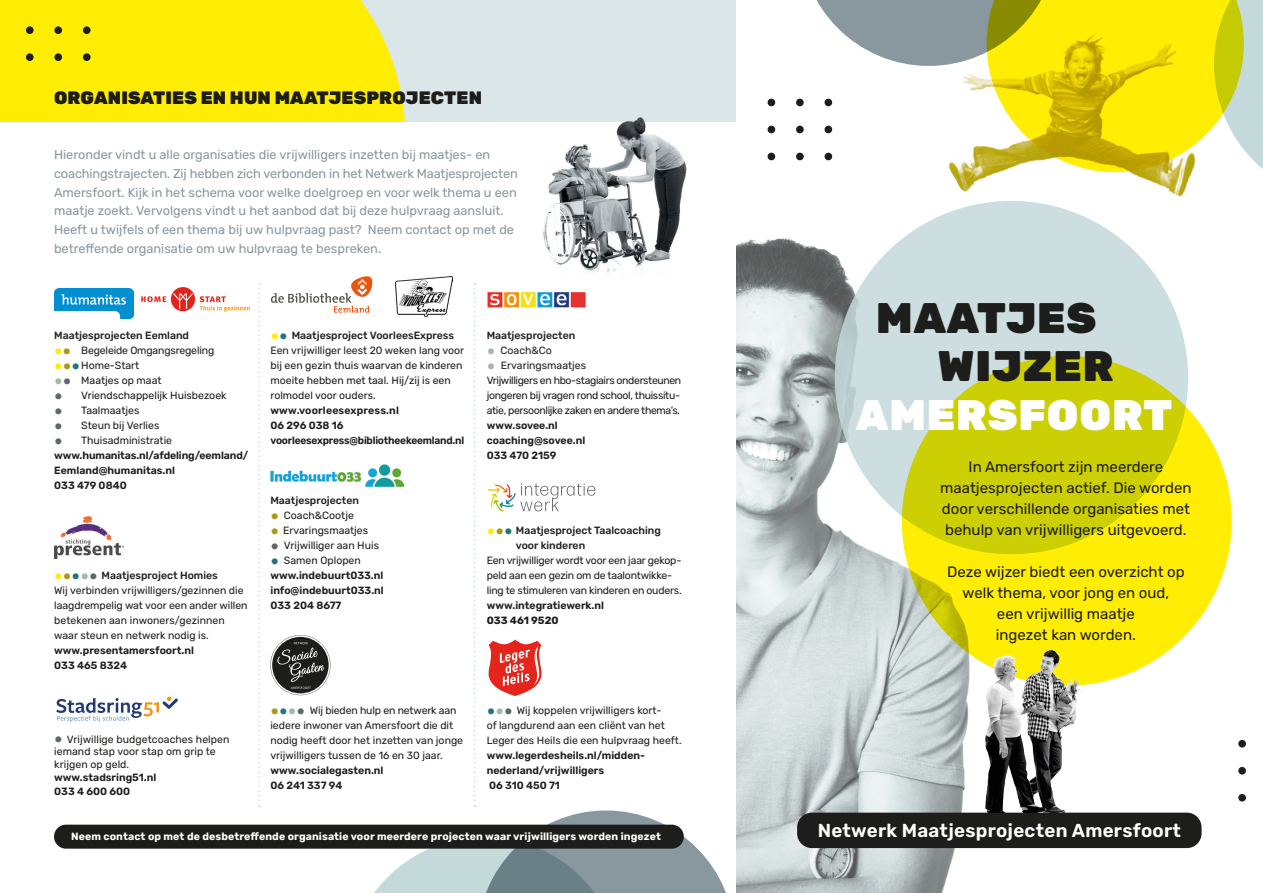
<style>
.page{position:relative;width:1263px;height:893px;background:#fff}
.page>*{position:absolute;margin:0;border:0;box-sizing:border-box;transform-origin:0 0}
.t1{font:900 42.75px/48.4px "Rubik";letter-spacing:.02em;color:#1d1d1b}
.t2{font:900 42.75px "Rubik";letter-spacing:.02em;color:#fff}
.t3{font:600 18.75px "Rubik";letter-spacing:.015em;color:#fff}
.t4{font:900 18px "Rubik";letter-spacing:.01em;color:#1d1d1b}
.t5{font:15px/21px "Rubik";color:#1d1d1b;text-align:center}
.t6{font:12.75px/18.8px "Rubik";color:#89979e}
.t7{font:10.5px/15px "Rubik";color:#1d1d1b}
.t8{font:600 10.5px/15px "Rubik";color:#1d1d1b}
.t9{font:10.5px/15px "Rubik";letter-spacing:-.035em;color:#1d1d1b}
.t10{font:10.5px/15px "Rubik";letter-spacing:-.02em;color:#1d1d1b}
.t11{font:500 10.5px/15px "Rubik";color:#1d1d1b}
.t12{font:700 10.5px "Rubik";letter-spacing:.01em;color:#fff}
.t13{font:600 10.5px/15px "Rubik";letter-spacing:-.02em;color:#1d1d1b}
.t14{font:700 10.5px "Rubik";color:#1d1d1b}
.s1{font-weight:800;font-size:22.5px;color:#ffee04}
.s2{font-weight:800;font-size:22.5px;color:#a89916}
.s3{font-weight:800;font-size:22.5px;color:#23757d}
.s4{font-weight:800;font-size:22.5px;color:#a2b9a5}
.s5{font-weight:800;font-size:22.5px;color:#5d686e}
.s6{font-weight:400}
.s7{font-weight:500}
</style>
<div class="page">
<div style="left:0;top:0;width:736px;height:125px;background:#dae6e7"></div>
<div style="left:0;top:0;width:405px;height:122px;background:#ffee04"></div>
<img style="left:736px;top:234px;width:311px;height:659px">
<div style="left:797px;top:813px;width:404px;height:35px;background:#1d1d1b;border-radius:15px"></div>
<div style="left:835px;top:201px;width:353px;height:353px;background:#ccdedf;border-radius:50%"></div>
<svg style="left:902px;top:356px;width:330px;height:330px;background:#e3dd03"></svg>
<div style="left:767px;top:99px;width:8px;height:7px;background:#1d1d1b;border-radius:50%"></div>
<div style="left:796px;top:99px;width:8px;height:7px;background:#1d1d1b;border-radius:50%"></div>
<div style="left:767px;top:126px;width:8px;height:7px;background:#1d1d1b;border-radius:50%"></div>
<div style="left:796px;top:126px;width:8px;height:7px;background:#1d1d1b;border-radius:50%"></div>
<div style="left:767px;top:153px;width:8px;height:7px;background:#1d1d1b;border-radius:50%"></div>
<div style="left:796px;top:153px;width:8px;height:7px;background:#1d1d1b;border-radius:50%"></div>
<div style="left:1238px;top:740px;width:8px;height:7px;background:#1d1d1b;border-radius:50%"></div>
<div style="left:1238px;top:767px;width:8px;height:7px;background:#1d1d1b;border-radius:50%"></div>
<div style="left:1238px;top:794px;width:8px;height:7px;background:#1d1d1b;border-radius:50%"></div>
<svg style="left:800px;top:0;width:463px;height:197px"></svg>
<div style="left:0;top:122px;width:736px;height:771px;background:#fff"></div>
<svg style="left:56px;top:697px;width:122px;height:25px"></svg>
<img style="left:54px;top:517px;width:70px;height:42px">
<img style="left:54px;top:288px;width:80px;height:31px">
<svg style="left:258px;top:283px;width:2px;height:524px"></svg>
<img style="left:543px;top:117px;width:144px;height:156px">
<img style="left:141px;top:286px;width:109px;height:26px">
<div style="left:54px;top:825px;width:630px;height:24px;background:#1d1d1b;border-radius:12px"></div>
<div style="left:26px;top:26px;width:8px;height:8px;background:#1d1d1b;border-radius:50%"></div>
<div style="left:54px;top:26px;width:8px;height:8px;background:#1d1d1b;border-radius:50%"></div>
<div style="left:83px;top:26px;width:8px;height:8px;background:#1d1d1b;border-radius:50%"></div>
<div style="left:26px;top:53px;width:8px;height:8px;background:#1d1d1b;border-radius:50%"></div>
<div style="left:54px;top:53px;width:8px;height:8px;background:#1d1d1b;border-radius:50%"></div>
<div style="left:83px;top:53px;width:8px;height:8px;background:#1d1d1b;border-radius:50%"></div>
<svg style="left:270px;top:276px;width:456px;height:617px"></svg>
<img style="left:954px;top:643px;width:149px;height:170px">
<h3 class="t4" style="left:54px;top:88px;width:429px">ORGANISATIES EN HUN MAATJESPROJECTEN</h3>
<p class="t6" style="left:54px;top:146px;width:465px">Hieronder vindt u alle organisaties die vrijwilligers inzetten bij maatjes- en coachingstrajecten. Zij hebben zich verbonden in het Netwerk Maatjesprojecten Amersfoort. Kijk in het schema voor welke doelgroep en voor welk thema u een maatje zoekt. Vervolgens vindt u het aanbod dat bij deze hulpvraag aansluit.<br>Heeft u twijfels of een thema bij uw hulpvraag past? Neem contact op met de betreffende organisatie om uw hulpvraag te bespreken.</p>
<p class="t11" style="left:54px;top:328px;width:136px">Maatjesprojecten Eemland</p>
<p class="t7" style="left:54px;top:343px;width:162px"><span class="s1">•</span><span class="s2">•</span> Begeleide Omgangsregeling</p>
<p class="t7" style="left:54px;top:358px;width:87px"><span class="s1">•</span><span class="s2">•</span><span class="s3">•</span>Home-Start</p>
<p class="t7" style="left:54px;top:373px;width:109px"><span class="s4">•</span><span class="s5">•</span> Maatjes op maat</p>
<p class="t7" style="left:54px;top:388px;width:174px"><span class="s5">•</span> Vriendschappelijk Huisbezoek</p>
<p class="t7" style="left:54px;top:403px;width:87px"><span class="s5">•</span> Taalmaatjes</p>
<p class="t7" style="left:54px;top:418px;width:107px"><span class="s5">•</span> Steun bij Verlies</p>
<p class="t8" style="left:54px;top:433px;width:196px"><span class="s5">•</span> <span class="s6">Thuisadministratie </span>www.humanitas.nl/afdeling/eemland/<br>Eemland@humanitas.nl<br>033 479 0840</p>
<p class="t7" style="left:54px;top:568px;width:195px"><span class="s1">•</span><span class="s2">•</span><span class="s3">•</span><span class="s4">•</span><span class="s5">•</span> <span class="s7">Maatjesproject Homies<br></span>Wij verbinden vrijwilligers/gezinnen die laagdrempelig wat voor een ander willen betekenen aan inwoners/gezinnen waar steun en netwerk nodig is.</p>
<p class="t8" style="left:54px;top:643px;width:141px">www.presentamersfoort.nl<br>033 465 8324</p>
<p class="t7" style="left:54px;top:733px;width:177px;line-height:12.6px"><span class="s5">•</span> Vrijwillige budgetcoaches helpen iemand stap voor stap om grip te krijgen op geld.</p>
<p class="t8" style="left:54px;top:771px;width:104px;line-height:13.5px">www.stadsring51.nl<br>033 4 600 600</p>
<p class="t7" style="left:270px;top:328px;width:195px"><span class="s1">•</span><span class="s3">•</span> <span class="s7">Maatjesproject VoorleesExpress </span>Een vrijwilliger leest 20 weken lang voor bij een gezin thuis waarvan de kinderen moeite hebben met taal. Hij/zij is een rolmodel voor ouders.</p>
<p class="t13" style="left:270px;top:403px;width:195px">www.voorleesexpress.nl<br>06 296 038 16 voorleesexpress@bibliotheekeemland.nl</p>
<p class="t11" style="left:270px;top:493px;width:90px">Maatjesprojecten</p>
<p class="t7" style="left:270px;top:508px;width:85px"><span class="s2">•</span> Coach&amp;Cootje</p>
<p class="t7" style="left:270px;top:523px;width:99px"><span class="s2">•</span> Ervaringsmaatjes</p>
<p class="t7" style="left:270px;top:538px;width:110px"><span class="s5">•</span> Vrijwilliger aan Huis</p>
<p class="t8" style="left:270px;top:553px;width:115px"><span class="s3">•</span> <span class="s6">Samen Oplopen </span>www.indebuurt033.nl info@indebuurt033.nl<br>033 204 8677</p>
<p class="t11" style="left:487px;top:328px;width:90px">Maatjesprojecten</p>
<p class="t7" style="left:487px;top:343px;width:67px"><span class="s4">•</span> Coach&amp;Co</p>
<p class="t9" style="left:487px;top:358px;width:196px"><span class="s4">•</span> Ervaringsmaatjes<br>Vrijwilligers en hbo-stagiairs ondersteunen jongeren bij vragen rond school, thuissitu&shy;atie, persoonlijke zaken en andere thema’s.</p>
<p class="t8" style="left:487px;top:418px;width:100px">www.sovee.nl coaching@sovee.nl<br>033 470 2159</p>
<p class="t11" style="left:516px;top:523px;width:146px;text-indent:-29px"><span class="s1">•</span><span class="s2">•</span><span class="s3">•</span> Maatjesproject Taalcoaching voor kinderen</p>
<p class="t10" style="left:487px;top:553px;width:196px">Een vrijwilliger wordt voor een jaar gekop&shy;peld aan een gezin om de taalontwikke&shy;ling te stimuleren van kinderen en ouders.</p>
<p class="t8" style="left:487px;top:598px;width:119px">www.integratiewerk.nl</p>
<p class="t14" style="left:487px;top:615px;width:73px">033 461 9520</p>
<p class="t7" style="left:270px;top:703px;width:194px"><span class="s2">•</span><span class="s3">•</span><span class="s4">•</span><span class="s5">•</span> Wij bieden hulp en netwerk aan iedere inwoner van Amersfoort die dit nodig heeft door het inzetten van jonge vrijwilligers tussen de 16 en 30 jaar.</p>
<p class="t8" style="left:270px;top:763px;width:115px">www.socialegasten.nl<br>06 241 337 94</p>
<p class="t7" style="left:487px;top:703px;width:196px"><span class="s3">•</span><span class="s4">•</span><span class="s5">•</span> Wij koppelen vrijwilligers kort-<br>of langdurend aan een cliënt van het<br>Leger des Heils die een hulpvraag heeft.</p>
<p class="t8" style="left:487px;top:748px;width:160px">www.legerdesheils.nl/midden&shy;nederland/vrijwilligers<br>06 310 450 71</p>
<p class="t12" style="left:71px;top:830px;width:591px">Neem contact op met de desbetreffende organisatie voor meerdere projecten waar vrijwilligers worden ingezet</p>
<h1 class="t1" style="left:938px;top:295px;width:177px;text-indent:-62px">MAATJES<br>WIJZER</h1>
<h1 class="t2" style="left:856px;top:391px;width:318px">AMERSFOORT</h1>
<h3 class="t5" style="left:940px;top:457px;width:253px">In Amersfoort zijn meerdere maatjesprojecten actief. Die worden door verschillende organisaties met behulp van vrijwilligers uitgevoerd.</h3>
<h3 class="t5" style="left:947px;top:562px;width:239px">Deze wijzer biedt een overzicht op welk thema, voor jong en oud,<br>een vrijwillig maatje<br>ingezet kan worden.</h3>
<h2 class="t3" style="left:818px;top:820px;width:365px">Netwerk Maatjesprojecten Amersfoort</h2>
</div>
